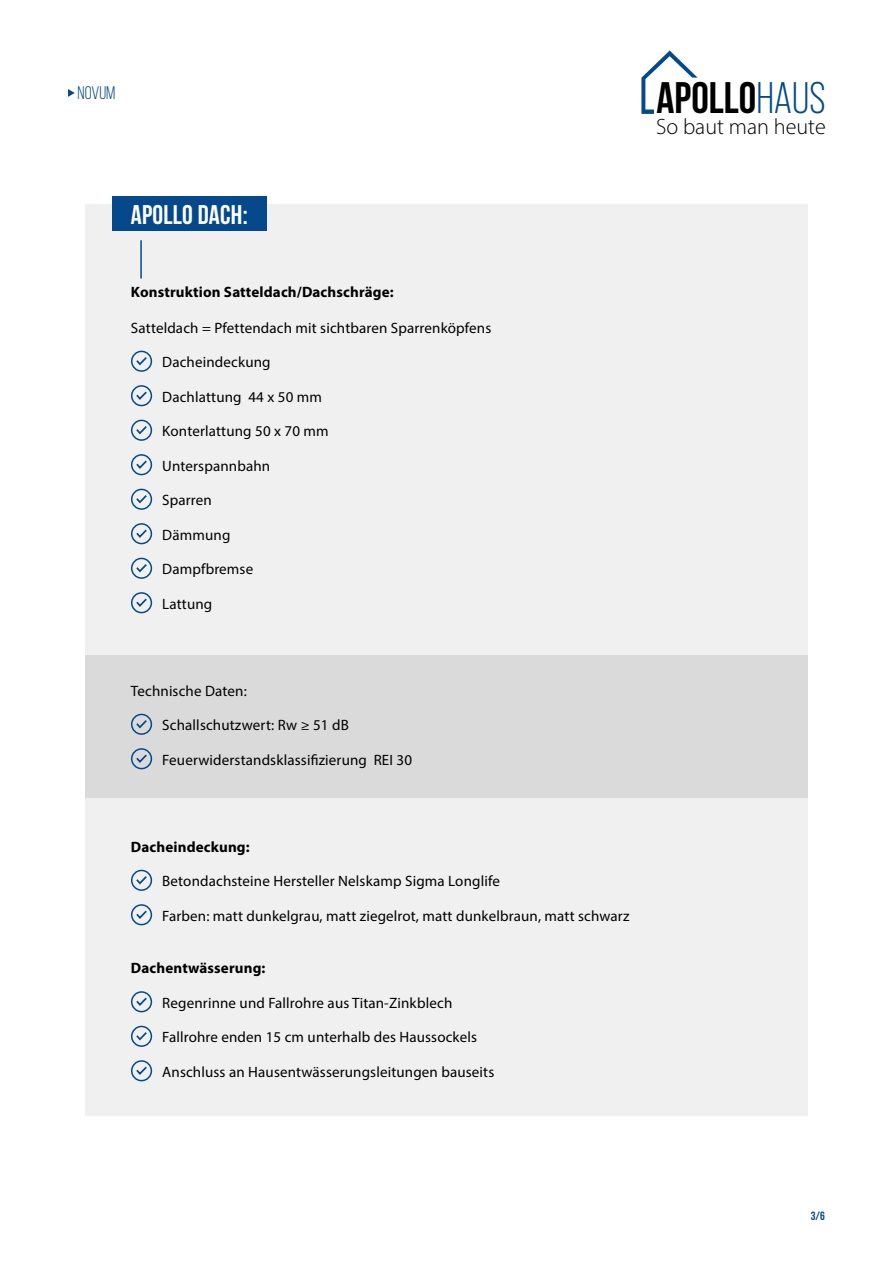
<style>
.page{position:relative;width:893px;height:1263px;background:#fff}
.page>*{position:absolute;margin:0;border:0;box-sizing:border-box;transform-origin:0 0}
.t1{font:700 44.1px "Bebas Neue";color:#000}
.t2{font:700 27px "Bebas Neue";letter-spacing:.01em;color:#fff}
.t3{font:300 22.2px "Myriad Pro";color:#000}
.t4{font:18.15px "Bebas Neue";color:#05498c}
.t5{font:15px "Myriad Pro";letter-spacing:.01em;color:#000}
.t6{font:700 15px "Myriad Pro";letter-spacing:.01em;color:#000}
.t7{font:700 12px "Bebas Neue";color:#05498c}
.s1{font-family:"Bebas Neue Pro";font-weight:400;color:#05498c}
</style>
<div class="page">
<svg style="left:641px;top:50px;width:57px;height:64px"></svg>
<div style="left:85px;top:204px;width:723px;height:912px;background:#f0f0f0"></div>
<hr style="left:140px;top:240px;width:2px;height:39px;background:#05498c">
<div style="left:85px;top:655px;width:723px;height:143px;background:#dadada"></div>
<svg style="left:134px;top:355px;width:15px;height:12px"></svg>
<div style="left:131px;top:351px;width:21px;height:21px;border:2px solid #05498c;border-radius:50%"></div>
<svg style="left:134px;top:390px;width:15px;height:10px"></svg>
<div style="left:131px;top:385px;width:21px;height:21px;border:2px solid #05498c;border-radius:50%"></div>
<svg style="left:134px;top:424px;width:15px;height:12px"></svg>
<div style="left:131px;top:420px;width:21px;height:21px;border:2px solid #05498c;border-radius:50%"></div>
<svg style="left:134px;top:459px;width:15px;height:10px"></svg>
<div style="left:131px;top:454px;width:21px;height:21px;border:2px solid #05498c;border-radius:50%"></div>
<svg style="left:134px;top:493px;width:15px;height:12px"></svg>
<div style="left:131px;top:489px;width:21px;height:21px;border:2px solid #05498c;border-radius:50%"></div>
<svg style="left:134px;top:528px;width:15px;height:10px"></svg>
<div style="left:131px;top:523px;width:21px;height:21px;border:2px solid #05498c;border-radius:50%"></div>
<svg style="left:134px;top:562px;width:15px;height:12px"></svg>
<div style="left:131px;top:558px;width:21px;height:21px;border:2px solid #05498c;border-radius:50%"></div>
<svg style="left:134px;top:597px;width:15px;height:10px"></svg>
<div style="left:131px;top:592px;width:21px;height:21px;border:2px solid #05498c;border-radius:50%"></div>
<svg style="left:134px;top:718px;width:15px;height:12px"></svg>
<div style="left:131px;top:714px;width:21px;height:21px;border:2px solid #05498c;border-radius:50%"></div>
<svg style="left:134px;top:753px;width:15px;height:10px"></svg>
<div style="left:131px;top:748px;width:21px;height:21px;border:2px solid #05498c;border-radius:50%"></div>
<svg style="left:134px;top:874px;width:15px;height:12px"></svg>
<div style="left:131px;top:870px;width:21px;height:21px;border:2px solid #05498c;border-radius:50%"></div>
<svg style="left:134px;top:909px;width:15px;height:10px"></svg>
<div style="left:131px;top:904px;width:21px;height:21px;border:2px solid #05498c;border-radius:50%"></div>
<svg style="left:134px;top:996px;width:15px;height:10px"></svg>
<div style="left:131px;top:991px;width:21px;height:21px;border:2px solid #05498c;border-radius:50%"></div>
<svg style="left:134px;top:1030px;width:15px;height:12px"></svg>
<div style="left:131px;top:1026px;width:21px;height:21px;border:2px solid #05498c;border-radius:50%"></div>
<svg style="left:134px;top:1065px;width:15px;height:10px"></svg>
<div style="left:131px;top:1060px;width:21px;height:21px;border:2px solid #05498c;border-radius:50%"></div>
<div style="left:113px;top:197px;width:154px;height:34px;background:#05498c"></div>
<svg style="left:68px;top:89px;width:7px;height:8px"></svg>
<p class="t4" style="left:78px;top:83px;width:39px">NOVUM</p>
<h2 class="t2" style="left:131px;top:200px;width:118px">APOLLO DACH:</h2>
<p class="t6" style="left:131px;top:282px;width:264px">Konstruktion Satteldach/Dachschräge:</p>
<p class="t5" style="left:131px;top:318px;width:362px">Satteldach = Pfettendach mit sichtbaren Sparrenköpfens</p>
<p class="t5" style="left:162px;top:353px;width:110px">Dacheindeckung</p>
<p class="t5" style="left:162px;top:387px;width:161px">Dachlattung 44 x 50 mm</p>
<p class="t5" style="left:162px;top:422px;width:168px">Konterlattung 50 x 70 mm</p>
<p class="t5" style="left:162px;top:456px;width:109px">Unterspannbahn</p>
<p class="t5" style="left:162px;top:491px;width:51px">Sparren</p>
<p class="t5" style="left:162px;top:525px;width:70px">Dämmung</p>
<p class="t5" style="left:162px;top:560px;width:92px">Dampfbremse</p>
<p class="t5" style="left:162px;top:594px;width:52px">Lattung</p>
<p class="t5" style="left:131px;top:681px;width:117px">Technische Daten:</p>
<p class="t5" style="left:162px;top:716px;width:188px">Schallschutzwert: Rw ≥ 51 dB</p>
<p class="t5" style="left:162px;top:750px;width:251px">Feuerwiderstandsklassifizierung REI 30</p>
<h1 class="t1" style="left:657px;top:74px;width:171px">APOLLO<span class="s1">HAUS</span></h1>
<h3 class="t3" style="left:656px;top:113px;width:171px">So baut man heute</h3>
<p class="t6" style="left:131px;top:837px;width:120px">Dacheindeckung:</p>
<p class="t5" style="left:162px;top:872px;width:339px">Betondachsteine Hersteller Nelskamp Sigma Longlife</p>
<p class="t5" style="left:162px;top:906px;width:469px">Farben: matt dunkelgrau, matt ziegelrot, matt dunkelbraun, matt schwarz</p>
<p class="t6" style="left:131px;top:958px;width:136px">Dachentwässerung:</p>
<p class="t5" style="left:162px;top:993px;width:292px">Regenrinne und Fallrohre aus Titan-Zinkblech</p>
<p class="t5" style="left:162px;top:1028px;width:316px">Fallrohre enden 15 cm unterhalb des Haussockels</p>
<p class="t5" style="left:162px;top:1062px;width:334px">Anschluss an Hausentwässerungsleitungen bauseits</p>
<p class="t7" style="left:811px;top:1209px;width:16px">3/6</p>
</div>
